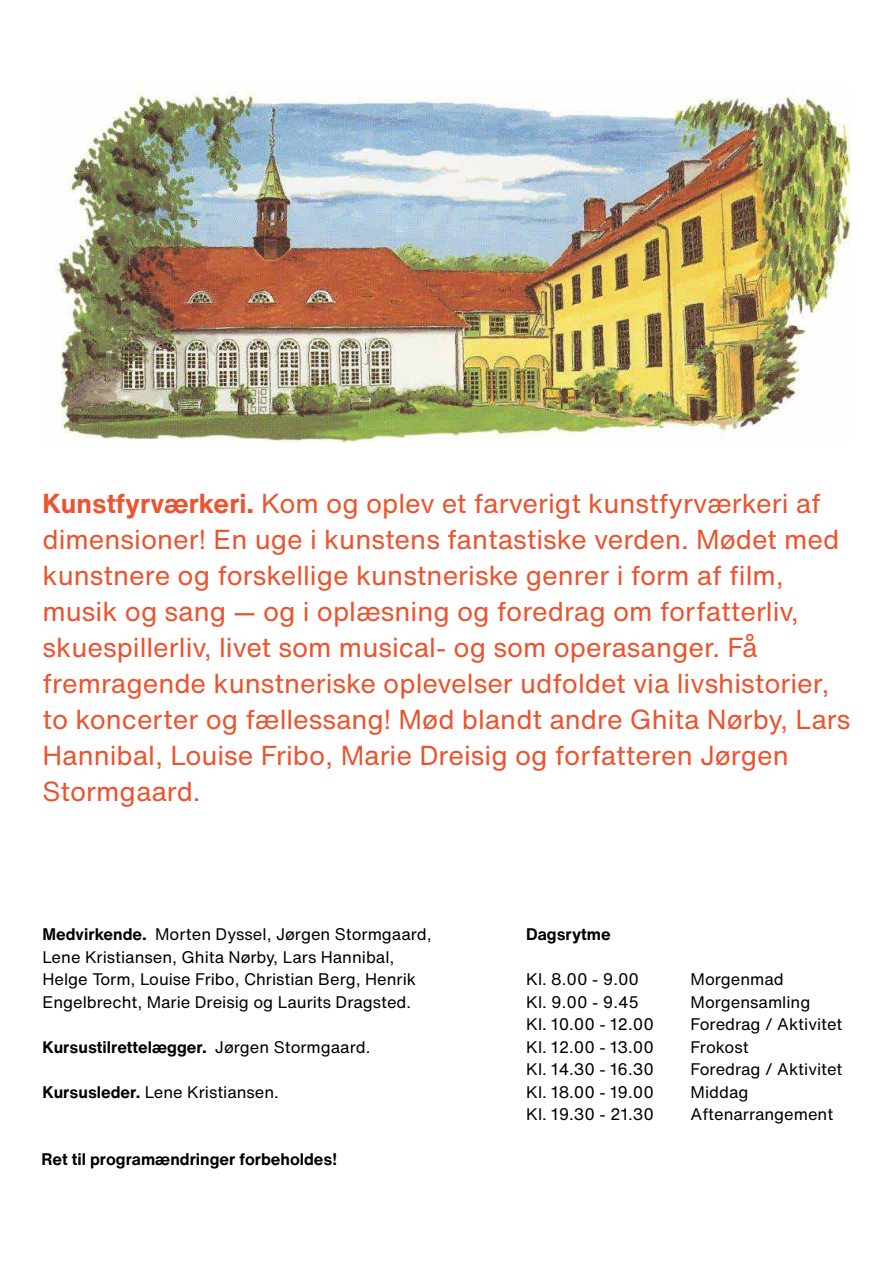
<style>
.page{position:relative;width:893px;height:1263px;background:#fff}
.page>*{position:absolute;margin:0;border:0;box-sizing:border-box;transform-origin:0 0}
.t1{font:27px/36px "Helvetica Now Text";color:#ea542f}
.t2{font:16.5px/22.5px "Helvetica Now Text";color:#000}
.t3{font:700 16.5px "Helvetica Now Text";color:#000}
.s1{font-weight:700}
.s2{font-weight:400}
</style>
<div class="page">
<img style="left:55px;top:85px;width:795px;height:357px">
<p class="t1" style="left:43px;top:484px;width:809px"><span class="s1">Kunstfyrværkeri.</span> Kom og oplev et farverigt kunstfyrværkeri af dimensioner! En uge i kunstens fantastiske verden. Mødet med kunstnere og forskellige kunstneriske genrer i form af film, musik og sang — og i oplæsning og foredrag om forfatterliv, skuespillerliv, livet som musical- og som operasanger. Få fremragende kunstneriske oplevelser udfoldet via livshistorier, to koncerter og fællessang! Mød blandt andre Ghita Nørby, Lars Hannibal, Louise Fribo, Marie Dreisig og forfatteren Jørgen Stormgaard.</p>
<p class="t2" style="left:43px;top:922px;width:391px"><span class="s1">Medvirkende.</span> Morten Dyssel, Jørgen Stormgaard, Lene Kristiansen, Ghita Nørby, Lars Hannibal, Helge Torm, Louise Fribo, Christian Berg, Henrik Engelbrecht, Marie Dreisig og Laurits Dragsted.</p>
<p class="t3" style="left:43px;top:1034px;width:329px">Kursustilrettelægger. <span class="s2">Jørgen Stormgaard.</span></p>
<p class="t2" style="left:43px;top:1080px;width:238px"><span class="s1">Kursusleder.</span> Lene Kristiansen.</p>
<p class="t3" style="left:41px;top:1147px;width:297px">Ret til programændringer forbeholdes!</p>
<p class="t3" style="left:526px;top:922px;width:86px">Dagsrytme</p>
<p class="t2" style="left:526px;top:967px;width:129px">Kl. 8.00 - 9.00<br>Kl. 9.00 - 9.45<br>Kl. 10.00 - 12.00<br>Kl. 12.00 - 13.00<br>Kl. 14.30 - 16.30<br>Kl. 18.00 - 19.00<br>Kl. 19.30 - 21.30</p>
<p class="t2" style="left:691px;top:968px;width:153px">Morgenmad<br>Morgensamling<br>Foredrag / Aktivitet<br>Frokost<br>Foredrag / Aktivitet<br>Middag<br>Aftenarrangement</p>
</div>
